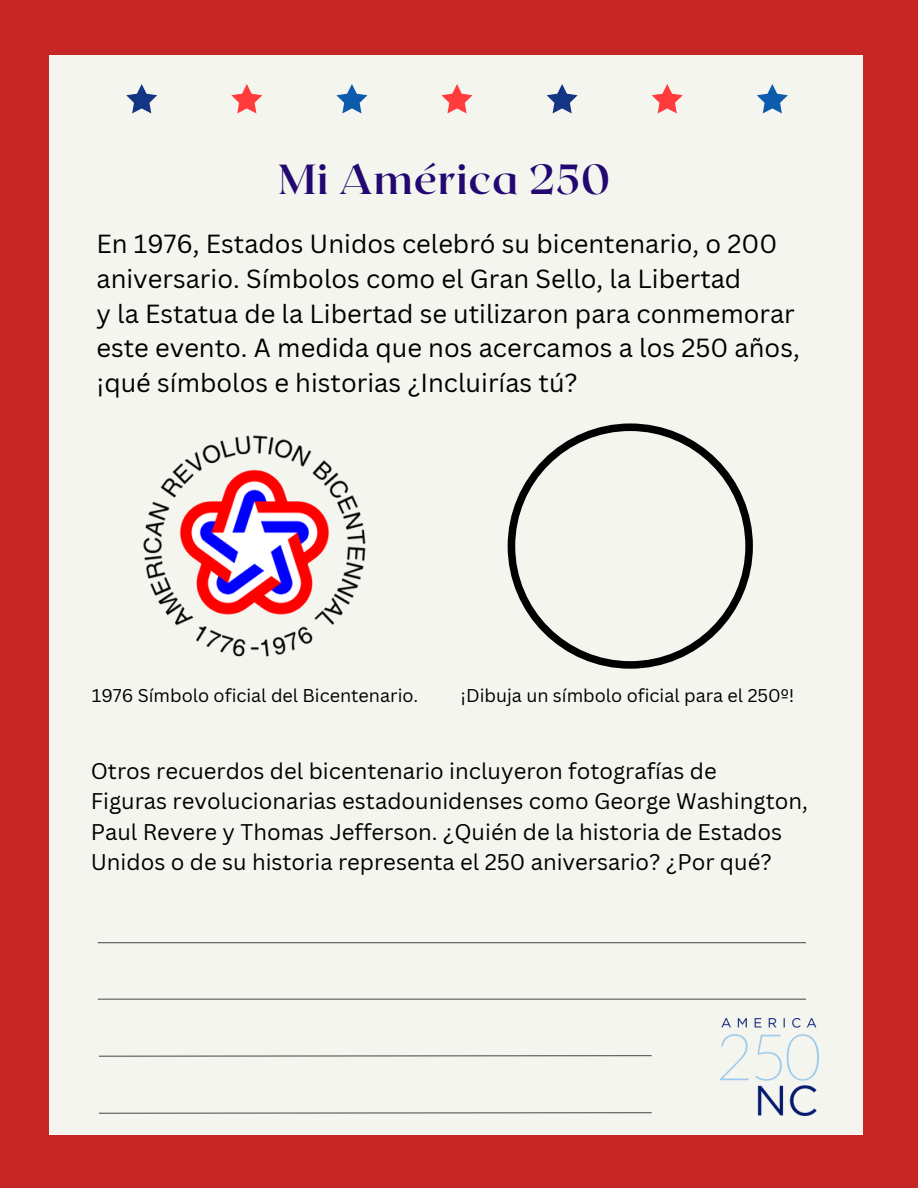
<style>
.page{position:relative;width:918px;height:1188px;background:#f5f5ef}
.page>*{position:absolute;margin:0;border:0;box-sizing:border-box;transform-origin:0 0}
.t1{font:700 42px "Roxborough CF";letter-spacing:.02em;color:#230871}
.t2{font:25.5px/34.8px "Canva Sans";color:#000}
.t3{font:22.05px/30.3px "Canva Sans";color:#000}
.t4{font:18px "Canva Sans";color:#000}
</style>
<div class="page">
<div style="left:0;top:0;width:49px;height:1188px;background:#c62724"></div>
<svg style="left:126px;top:84px;width:31px;height:29px"></svg>
<svg style="left:231px;top:84px;width:31px;height:29px"></svg>
<svg style="left:336px;top:84px;width:31px;height:29px"></svg>
<svg style="left:757px;top:84px;width:31px;height:29px"></svg>
<svg style="left:442px;top:84px;width:31px;height:29px"></svg>
<svg style="left:547px;top:84px;width:31px;height:29px"></svg>
<svg style="left:652px;top:84px;width:31px;height:29px"></svg>
<img style="left:720px;top:1019px;width:98px;height:97px">
<img style="left:143px;top:435px;width:223px;height:222px">
<svg style="left:508px;top:423px;width:245px;height:246px"></svg>
<hr style="left:98px;top:942px;width:708px;height:1px;background:#575757">
<svg style="left:99px;top:1112px;width:553px;height:2px"></svg>
<hr style="left:98px;top:999px;width:708px;height:1px;background:#575757">
<svg style="left:99px;top:1055px;width:553px;height:2px"></svg>
<div style="left:0;top:0;width:918px;height:55px;background:#c62724"></div>
<div style="left:0;top:1135px;width:918px;height:53px;background:#c62724"></div>
<div style="left:863px;top:47px;width:55px;height:1141px;background:#c62724"></div>
<p class="t1" style="left:278px;top:152px;width:333px">Mi América 250</p>
<p class="t2" style="left:96px;top:225px;width:705px">En 1976, Estados Unidos celebró su bicentenario, o 200 aniversario. Símbolos como el Gran Sello, la Libertad<br>y la Estatua de la Libertad se utilizaron para conmemorar este evento. A medida que nos acercamos a los 250 años, ¡qué símbolos e historias ¿Incluirías tú?</p>
<p class="t4" style="left:92px;top:683px;width:328px">1976 Símbolo oficial del Bicentenario.</p>
<p class="t4" style="left:461px;top:683px;width:335px">¡Dibuja un símbolo oficial para el 250º!</p>
<p class="t3" style="left:91px;top:755px;width:719px">Otros recuerdos del bicentenario incluyeron fotografías de<br>Figuras revolucionarias estadounidenses como George Washington, Paul Revere y Thomas Jefferson. ¿Quién de la historia de Estados Unidos o de su historia representa el 250 aniversario? ¿Por qué?</p>
</div>
